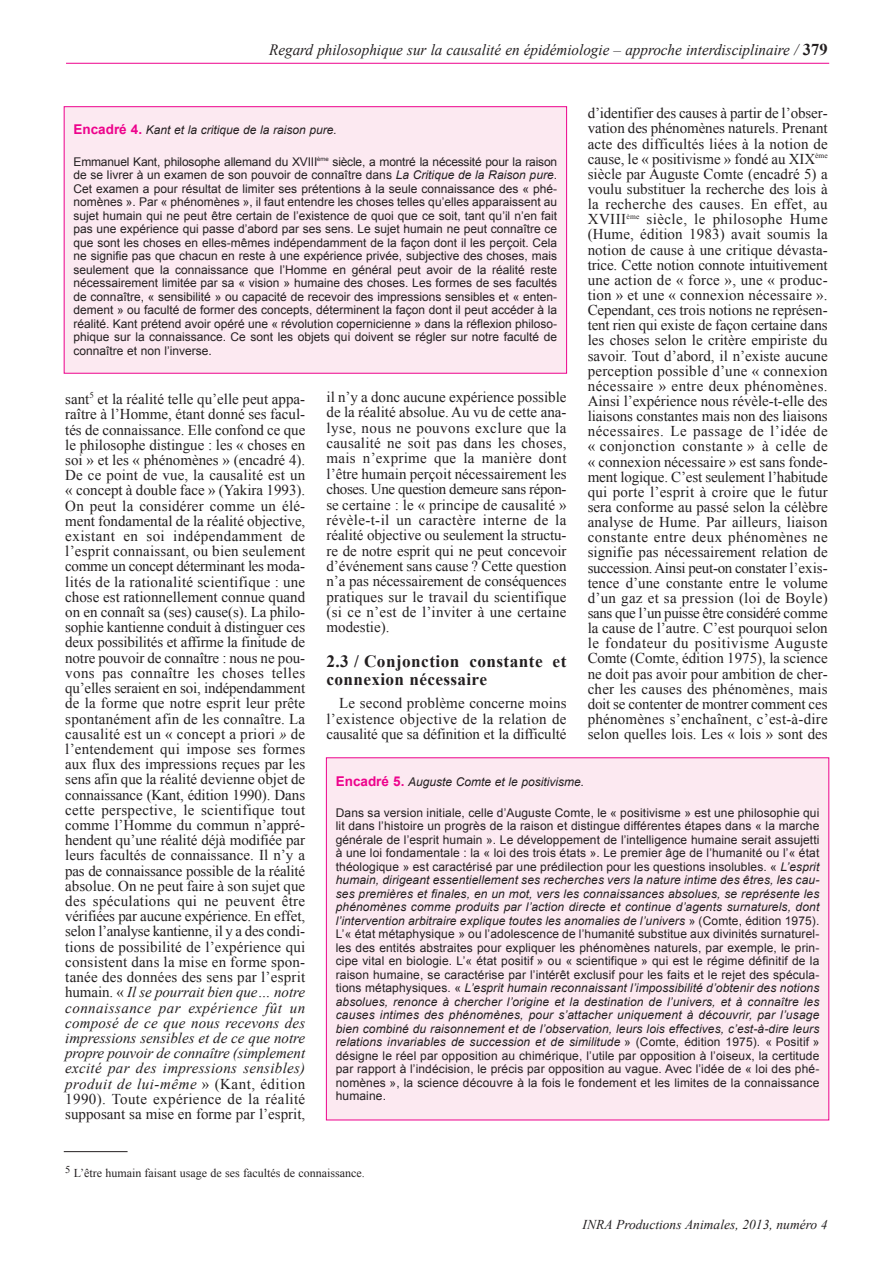
<style>
.page{position:relative;width:893px;height:1263px;background:#fff}
.page>*{position:absolute;margin:0;border:0;box-sizing:border-box;transform-origin:0 0}
.t1{font:700 17.25px/17.5px "Times New Roman";letter-spacing:.025em;color:#231f20}
.t2{font:italic 15.75px "Times New Roman";color:#231f20;scale:.96 1}
.t3{font:15px/15.1px "Times New Roman";color:#231f20;text-align:justify}
.t4{font:italic 13.5px "Times New Roman";color:#231f20}
.t5{font:12px/13.5px "Arial";letter-spacing:.005em;color:#231f20;text-align:justify}
.t6{font:italic 12px "Arial";color:#231f20}
.t7{font:12px "Times New Roman";color:#231f20}
.s1{font-weight:700;font-style:normal;font-size:16.5px}
.s2{font-weight:700;font-style:normal;font-size:13.5px;color:#ed028c}
.s3{font-style:italic}
</style>
<div class="page">
<hr style="left:66px;top:63px;width:763px;height:1px;background:#ed028c">
<hr style="left:64px;top:1151px;width:64px;height:1px;background:#231f20">
<div style="left:65px;top:107px;width:501px;height:266px;background:#fce9f1"></div>
<div style="left:64px;top:106px;width:503px;height:268px;border:1px solid #ed028c"></div>
<div style="left:327px;top:758px;width:501px;height:361px;background:#fce9f1"></div>
<p class="t2" style="left:269px;top:41px;width:583px">Regard philosophique sur la causalité en épidémiologie – approche interdisciplinaire / <span class="s1">379</span></p>
<p class="t3" style="left:588px;top:106px;width:242px">d’identifier des causes à partir de l’obser&shy;vation des phénomènes naturels. Prenant acte des difficultés liées à la notion de cause, le « positivisme » fondé au XIX<sup>ème </sup>siècle par Auguste Comte (encadré 5) a voulu substituer la recherche des lois à la recherche des causes. En effet, au XVIII<sup>ème</sup> siècle, le philosophe Hume (Hume, édition 1983) avait soumis la notion de cause à une critique dévasta&shy;trice. Cette notion connote intuitivement une action de « force », une « produc&shy;tion » et une « connexion nécessaire ».<br>Cependant, ces trois notions ne représen&shy;tent rien qui existe de façon certaine dans les choses selon le critère empiriste du savoir. Tout d’abord, il n’existe aucune perception possible d’une « connexion nécessaire » entre deux phénomènes.<br>Ainsi l’expérience nous révèle-t-elle des liaisons constantes mais non des liaisons nécessaires. Le passage de l’idée de « conjonction constante » à celle de « connexion nécessaire » est sans fonde&shy;ment logique. C’est seulement l’habitude qui porte l’esprit à croire que le futur sera conforme au passé selon la célèbre analyse de Hume. Par ailleurs, liaison constante entre deux phénomènes ne signifie pas nécessairement relation de succession. Ainsi peut-on constater l’exis&shy;tence d’une constante entre le volume d’un gaz et sa pression (loi de Boyle) sans que l’un puisse être considéré comme la cause de l’autre. C’est pourquoi selon le fondateur du positivisme Auguste Comte (Comte, édition 1975), la science ne doit pas avoir pour ambition de cher&shy;cher les causes des phénomènes, mais doit se contenter de montrer comment ces phénomènes s’enchaînent, c’est-à-dire selon quelles lois. Les « lois » sont des</p>
<p class="t6" style="left:74px;top:124px;width:265px"><span class="s2">Encadré 4.</span> Kant et la critique de la raison pure.</p>
<p class="t5" style="left:74px;top:155px;width:485px">Emmanuel Kant, philosophe allemand du XVIII<sup>ème</sup> siècle, a montré la nécessité pour la raison de se livrer à un examen de son pouvoir de connaître dans <span class="s3">La Critique de la Raison pure</span>.<br>Cet examen a pour résultat de limiter ses prétentions à la seule connaissance des « phé&shy;nomènes ». Par « phénomènes », il faut entendre les choses telles qu’elles apparaissent au sujet humain qui ne peut être certain de l’existence de quoi que ce soit, tant qu’il n’en fait pas une expérience qui passe d’abord par ses sens. Le sujet humain ne peut connaître ce que sont les choses en elles-mêmes indépendamment de la façon dont il les perçoit. Cela ne signifie pas que chacun en reste à une expérience privée, subjective des choses, mais seulement que la connaissance que l’Homme en général peut avoir de la réalité reste nécessairement limitée par sa « vision » humaine des choses. Les formes de ses facultés de connaître, « sensibilité » ou capacité de recevoir des impressions sensibles et « enten&shy;dement » ou faculté de former des concepts, déterminent la façon dont il peut accéder à la réalité. Kant prétend avoir opéré une « révolution copernicienne » dans la réflexion philoso&shy;phique sur la connaissance. Ce sont les objets qui doivent se régler sur notre faculté de connaître et non l’inverse.</p>
<p class="t3" style="left:65px;top:391px;width:242px">sant<sup>5</sup> et la réalité telle qu’elle peut appa&shy;raître à l’Homme, étant donné ses facul&shy;tés de connaissance. Elle confond ce que le philosophe distingue : les « choses en soi » et les « phénomènes » (encadré 4).<br>De ce point de vue, la causalité est un « concept à double face » (Yakira 1993).<br>On peut la considérer comme un élé&shy;ment fondamental de la réalité objective, existant en soi indépendamment de l’esprit connaissant, ou bien seulement comme un concept déterminant les moda&shy;lités de la rationalité scientifique : une chose est rationnellement connue quand on en connaît sa (ses) cause(s). La philo&shy;sophie kantienne conduit à distinguer ces deux possibilités et affirme la finitude de notre pouvoir de connaître : nous ne pou&shy;vons pas connaître les choses telles qu’elles seraient en soi, indépendamment de la forme que notre esprit leur prête spontanément afin de les connaître. La causalité est un « concept a priori <span class="s3">»</span> de l’entendement qui impose ses formes aux flux des impressions reçues par les sens afin que la réalité devienne objet de connaissance (Kant, édition 1990). Dans cette perspective, le scientifique tout comme l’Homme du commun n’appré&shy;hendent qu’une réalité déjà modifiée par leurs facultés de connaissance. Il n’y a pas de connaissance possible de la réalité absolue. On ne peut faire à son sujet que des spéculations qui ne peuvent être vérifiées par aucune expérience. En effet, selon l’analyse kantienne, il y a des condi&shy;tions de possibilité de l’expérience qui consistent dans la mise en forme spon&shy;tanée des données des sens par l’esprit humain. « <span class="s3">Il se pourrait bien que… notre connaissance par expérience fût un composé de ce que nous recevons des impressions sensibles et de ce que notre propre pouvoir de connaître (simplement excité par des impressions sensibles) produit de lui-même</span> » (Kant, édition 1990). Toute expérience de la réalité supposant sa mise en forme par l’esprit,</p>
<p class="t3" style="left:326px;top:389px;width:242px">il n’y a donc aucune expérience possible de la réalité absolue. Au vu de cette ana&shy;lyse, nous ne pouvons exclure que la causalité ne soit pas dans les choses, mais n’exprime que la manière dont l’être humain perçoit nécessairement les choses. Une question demeure sans répon&shy;se certaine : le « principe de causalité » révèle-t-il un caractère interne de la réalité objective ou seulement la structu&shy;re de notre esprit qui ne peut concevoir d’événement sans cause ? Cette question n’a pas nécessairement de conséquences pratiques sur le travail du scientifique (si ce n’est de l’inviter à une certaine modestie).</p>
<p class="t1" style="left:326px;top:652px;width:241px">2.3 / Conjonction constante et connexion nécessaire</p>
<p class="t3" style="left:326px;top:696px;width:241px;text-indent:13px">Le second problème concerne moins l’existence objective de la relation de causalité que sa définition et la difficulté</p>
<p class="t6" style="left:336px;top:775px;width:250px"><span class="s2">Encadré 5.</span> Auguste Comte et le positivisme.</p>
<p class="t5" style="left:336px;top:806px;width:485px">Dans sa version initiale, celle d’Auguste Comte, le « positivisme » est une philosophie qui lit dans l’histoire un progrès de la raison et distingue différentes étapes dans « la marche générale de l’esprit humain ». Le développement de l’intelligence humaine serait assujetti à une loi fondamentale : la « loi des trois états ». Le premier âge de l’humanité ou l’« état théologique » est caractérisé par une prédilection pour les questions insolubles. « <span class="s3">L’esprit humain, dirigeant essentiellement ses recherches vers la nature intime des êtres, les cau&shy;ses premières et finales, en un mot, vers les connaissances absolues, se représente les phénomènes comme produits par l’action directe et continue d’agents surnaturels, dont l’intervention arbitraire explique toutes les anomalies de l’univers</span> » (Comte, édition 1975).<br>L’« état métaphysique » ou l’adolescence de l’humanité substitue aux divinités surnaturel&shy;les des entités abstraites pour expliquer les phénomènes naturels, par exemple, le prin&shy;cipe vital en biologie. L’« état positif » ou « scientifique » qui est le régime définitif de la raison humaine, se caractérise par l’intérêt exclusif pour les faits et le rejet des spécula&shy;tions métaphysiques. « <span class="s3">L’esprit humain reconnaissant l’impossibilité d’obtenir des notions absolues, renonce à chercher l’origine et la destination de l’univers, et à connaître les causes intimes des phénomènes, pour s’attacher uniquement à découvrir, par l’usage bien combiné du raisonnement et de l’observation, leurs lois effectives, c’est-à-dire leurs relations invariables de succession et de similitude</span> » (Comte, édition 1975). « Positif » désigne le réel par opposition au chimérique, l’utile par opposition à l’oiseux, la certitude par rapport à l’indécision, le précis par opposition au vague. Avec l’idée de « loi des phé&shy;nomènes », la science découvre à la fois le fondement et les limites de la connaissance humaine.</p>
<p class="t7" style="left:65px;top:1166px;width:301px"><sup>5</sup> L’être humain faisant usage de ses facultés de connaissance.</p>
<p class="t4" style="left:583px;top:1217px;width:247px">INRA Productions Animales, 2013, numéro 4</p>
</div>
